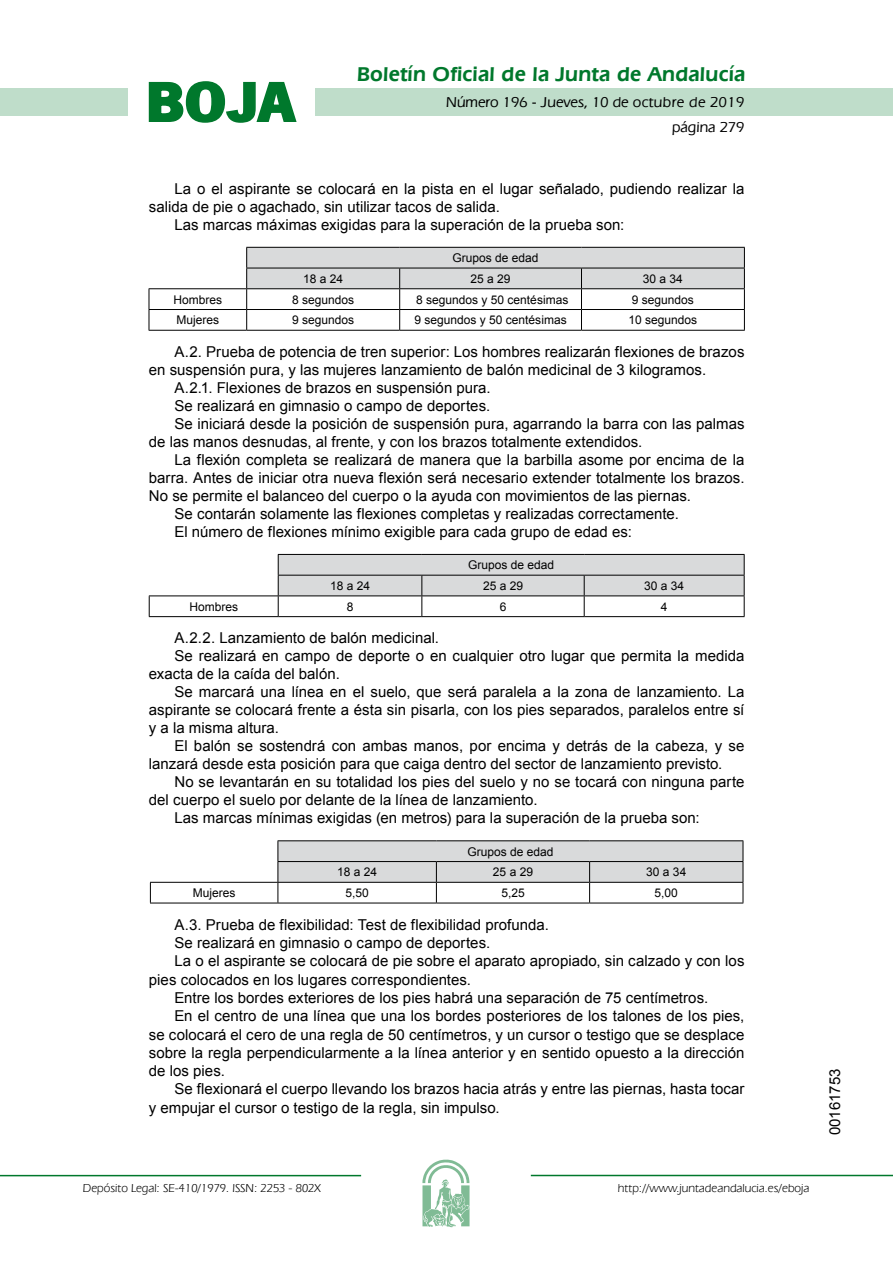
<style>
.page{position:relative;width:893px;height:1263px;background:#fff}
.page>*{position:absolute;margin:0;border:0;box-sizing:border-box;transform-origin:0 0}
.t1{font:700 57.75px "News Got T";color:#00782c;scale:1.14 1}
.t2{font:600 21px "Eras IT Cby BT";letter-spacing:.01em;color:#00782c}
.t3{font:15px "Arial";color:#000}
.t4{font:500 15px/24.5px "Eras IT Cby BT";color:#000;text-align:right}
.t5{font:12px "Arial";color:#000}
.t6{font:12px "Eras IT Cby BT";color:#000}
</style>
<div class="page">
<div style="left:315px;top:88px;width:577px;height:28px;background:#bfddca"></div>
<div style="left:0;top:88px;width:128px;height:28px;background:#bfddca"></div>
<hr style="left:0;top:1175px;width:361px;height:1px;background:#00782c">
<svg style="left:422px;top:1159px;width:47px;height:68px"></svg>
<hr style="left:531px;top:1175px;width:361px;height:1px;background:#00782c">
<svg style="left:148px;top:81px;width:149px;height:42px"></svg>
<hr style="left:149px;top:309px;width:98px;height:1px;background:#000">
<svg style="left:149px;top:289px;width:1px;height:41px"></svg>
<svg style="left:246px;top:247px;width:499px;height:83px"></svg>
<hr style="left:149px;top:288px;width:98px;height:1px;background:#000">
<hr style="left:149px;top:330px;width:98px;height:1px;background:#000">
<hr style="left:247px;top:330px;width:152px;height:1px;background:#000">
<hr style="left:399px;top:330px;width:182px;height:1px;background:#000">
<hr style="left:581px;top:330px;width:163px;height:1px;background:#000">
<svg style="left:149px;top:597px;width:1px;height:19px"></svg>
<svg style="left:278px;top:554px;width:466px;height:62px"></svg>
<hr style="left:149px;top:596px;width:129px;height:1px;background:#000">
<hr style="left:149px;top:616px;width:129px;height:1px;background:#000">
<hr style="left:278px;top:616px;width:144px;height:1px;background:#000">
<hr style="left:422px;top:616px;width:162px;height:1px;background:#000">
<hr style="left:584px;top:616px;width:160px;height:1px;background:#000">
<hr style="left:277px;top:840px;width:159px;height:1px;background:#000">
<hr style="left:436px;top:840px;width:153px;height:1px;background:#000">
<hr style="left:589px;top:840px;width:154px;height:1px;background:#000">
<svg style="left:150px;top:883px;width:1px;height:20px"></svg>
<svg style="left:277px;top:841px;width:466px;height:62px"></svg>
<hr style="left:150px;top:882px;width:128px;height:1px;background:#000">
<hr style="left:150px;top:903px;width:128px;height:1px;background:#000">
<hr style="left:278px;top:903px;width:158px;height:1px;background:#000">
<hr style="left:436px;top:903px;width:153px;height:1px;background:#000">
<hr style="left:589px;top:903px;width:154px;height:1px;background:#000">
<h1 class="t1" style="left:145px;top:68px;width:133px">BOJA</h1>
<h2 class="t2" style="left:357px;top:62px;width:390px">Boletín Oficial de la Junta de Andalucía</h2>
<p class="t4" style="left:446px;top:90px;width:300px">Número 196 - Jueves, 10 de octubre de 2019 página 279</p>
<p class="t3" style="left:174px;top:179px;width:571px">La o el aspirante se colocará en la pista en el lugar señalado, pudiendo realizar la</p>
<p class="t3" style="left:149px;top:197px;width:352px">salida de pie o agachado, sin utilizar tacos de salida.</p>
<p class="t3" style="left:174px;top:215px;width:451px">Las marcas máximas exigidas para la superación de la prueba son:</p>
<p class="t5" style="left:452px;top:250px;width:88px">Grupos de edad</p>
<p class="t5" style="left:303px;top:271px;width:42px">18 a 24</p>
<p class="t5" style="left:470px;top:271px;width:42px">25 a 29</p>
<p class="t5" style="left:643px;top:271px;width:42px">30 a 34</p>
<p class="t5" style="left:173px;top:291px;width:50px">Hombres</p>
<p class="t5" style="left:292px;top:291px;width:64px">8 segundos</p>
<p class="t5" style="left:416px;top:291px;width:154px">8 segundos y 50 centésimas</p>
<p class="t5" style="left:632px;top:291px;width:64px">9 segundos</p>
<p class="t5" style="left:176px;top:312px;width:44px">Mujeres</p>
<p class="t5" style="left:292px;top:312px;width:64px">9 segundos</p>
<p class="t5" style="left:414px;top:312px;width:154px">9 segundos y 50 centésimas</p>
<p class="t5" style="left:628px;top:312px;width:70px">10 segundos</p>
<p class="t3" style="left:174px;top:342px;width:571px">A.2. Prueba de potencia de tren superior: Los hombres realizarán flexiones de brazos</p>
<p class="t3" style="left:149px;top:360px;width:559px">en suspensión pura, y las mujeres lanzamiento de balón medicinal de 3 kilogramos.</p>
<p class="t3" style="left:174px;top:378px;width:318px">A.2.1. Flexiones de brazos en suspensión pura.</p>
<p class="t3" style="left:174px;top:396px;width:317px">Se realizará en gimnasio o campo de deportes.</p>
<p class="t3" style="left:174px;top:414px;width:571px">Se iniciará desde la posición de suspensión pura, agarrando la barra con las palmas</p>
<p class="t3" style="left:149px;top:432px;width:495px">de las manos desnudas, al frente, y con los brazos totalmente extendidos.</p>
<p class="t3" style="left:174px;top:450px;width:571px">La flexión completa se realizará de manera que la barbilla asome por encima de la</p>
<p class="t3" style="left:149px;top:468px;width:597px">barra. Antes de iniciar otra nueva flexión será necesario extender totalmente los brazos.</p>
<p class="t3" style="left:149px;top:486px;width:543px">No se permite el balanceo del cuerpo o la ayuda con movimientos de las piernas.</p>
<p class="t3" style="left:174px;top:504px;width:506px">Se contarán solamente las flexiones completas y realizadas correctamente.</p>
<p class="t3" style="left:174px;top:522px;width:459px">El número de flexiones mínimo exigible para cada grupo de edad es:</p>
<p class="t5" style="left:468px;top:557px;width:88px">Grupos de edad</p>
<p class="t5" style="left:330px;top:578px;width:42px">18 a 24</p>
<p class="t5" style="left:483px;top:578px;width:42px">25 a 29</p>
<p class="t5" style="left:644px;top:578px;width:42px">30 a 34</p>
<p class="t5" style="left:189px;top:599px;width:50px">Hombres</p>
<p class="t5" style="left:347px;top:599px;width:8px">8</p>
<p class="t5" style="left:499px;top:599px;width:8px">6</p>
<p class="t5" style="left:660px;top:599px;width:8px">4</p>
<p class="t3" style="left:174px;top:628px;width:266px">A.2.2. Lanzamiento de balón medicinal.</p>
<p class="t3" style="left:174px;top:646px;width:571px">Se realizará en campo de deporte o en cualquier otro lugar que permita la medida</p>
<p class="t3" style="left:149px;top:664px;width:192px">exacta de la caída del balón.</p>
<p class="t3" style="left:174px;top:682px;width:571px">Se marcará una línea en el suelo, que será paralela a la zona de lanzamiento. La</p>
<p class="t3" style="left:149px;top:700px;width:597px">aspirante se colocará frente a ésta sin pisarla, con los pies separados, paralelos entre sí</p>
<p class="t3" style="left:149px;top:718px;width:132px">y a la misma altura.</p>
<p class="t3" style="left:174px;top:736px;width:571px">El balón se sostendrá con ambas manos, por encima y detrás de la cabeza, y se</p>
<p class="t3" style="left:149px;top:754px;width:575px">lanzará desde esta posición para que caiga dentro del sector de lanzamiento previsto.</p>
<p class="t3" style="left:174px;top:772px;width:571px">No se levantarán en su totalidad los pies del suelo y no se tocará con ninguna parte</p>
<p class="t3" style="left:149px;top:790px;width:390px">del cuerpo el suelo por delante de la línea de lanzamiento.</p>
<p class="t3" style="left:174px;top:808px;width:526px">Las marcas mínimas exigidas (en metros) para la superación de la prueba son:</p>
<p class="t5" style="left:467px;top:843px;width:88px">Grupos de edad</p>
<p class="t5" style="left:337px;top:864px;width:42px">18 a 24</p>
<p class="t5" style="left:493px;top:864px;width:42px">25 a 29</p>
<p class="t5" style="left:646px;top:864px;width:42px">30 a 34</p>
<p class="t5" style="left:193px;top:885px;width:44px">Mujeres</p>
<p class="t5" style="left:345px;top:885px;width:25px">5,50</p>
<p class="t5" style="left:501px;top:885px;width:25px">5,25</p>
<p class="t5" style="left:654px;top:885px;width:25px">5,00</p>
<p class="t3" style="left:174px;top:915px;width:376px">A.3. Prueba de flexibilidad: Test de flexibilidad profunda.</p>
<p class="t3" style="left:174px;top:933px;width:317px">Se realizará en gimnasio o campo de deportes.</p>
<p class="t3" style="left:174px;top:951px;width:571px">La o el aspirante se colocará de pie sobre el aparato apropiado, sin calzado y con los</p>
<p class="t3" style="left:149px;top:970px;width:324px">pies colocados en los lugares correspondientes.</p>
<p class="t3" style="left:174px;top:988px;width:535px">Entre los bordes exteriores de los pies habrá una separación de 75 centímetros.</p>
<p class="t3" style="left:174px;top:1006px;width:571px">En el centro de una línea que una los bordes posteriores de los talones de los pies,</p>
<p class="t3" style="left:149px;top:1025px;width:597px">se colocará el cero de una regla de 50 centímetros, y un cursor o testigo que se desplace</p>
<p class="t3" style="left:149px;top:1043px;width:597px">sobre la regla perpendicularmente a la línea anterior y en sentido opuesto a la dirección</p>
<p class="t3" style="left:149px;top:1061px;width:78px">de los pies.</p>
<p class="t3" style="left:174px;top:1079px;width:571px">Se flexionará el cuerpo llevando los brazos hacia atrás y entre las piernas, hasta tocar</p>
<p class="t3" style="left:149px;top:1098px;width:352px">y empujar el cursor o testigo de la regla, sin impulso.</p>
<p class="t6" style="left:83px;top:1181px;width:239px">Depósito Legal: SE-410/1979. ISSN: 2253 - 802X</p>
<p class="t6" style="left:618px;top:1181px;width:193px">http://www.juntadeandalucia.es/eboja</p>
<p class="t3" style="left:825px;top:1135px;width:68px;rotate:-90deg">00161753</p>
</div>
